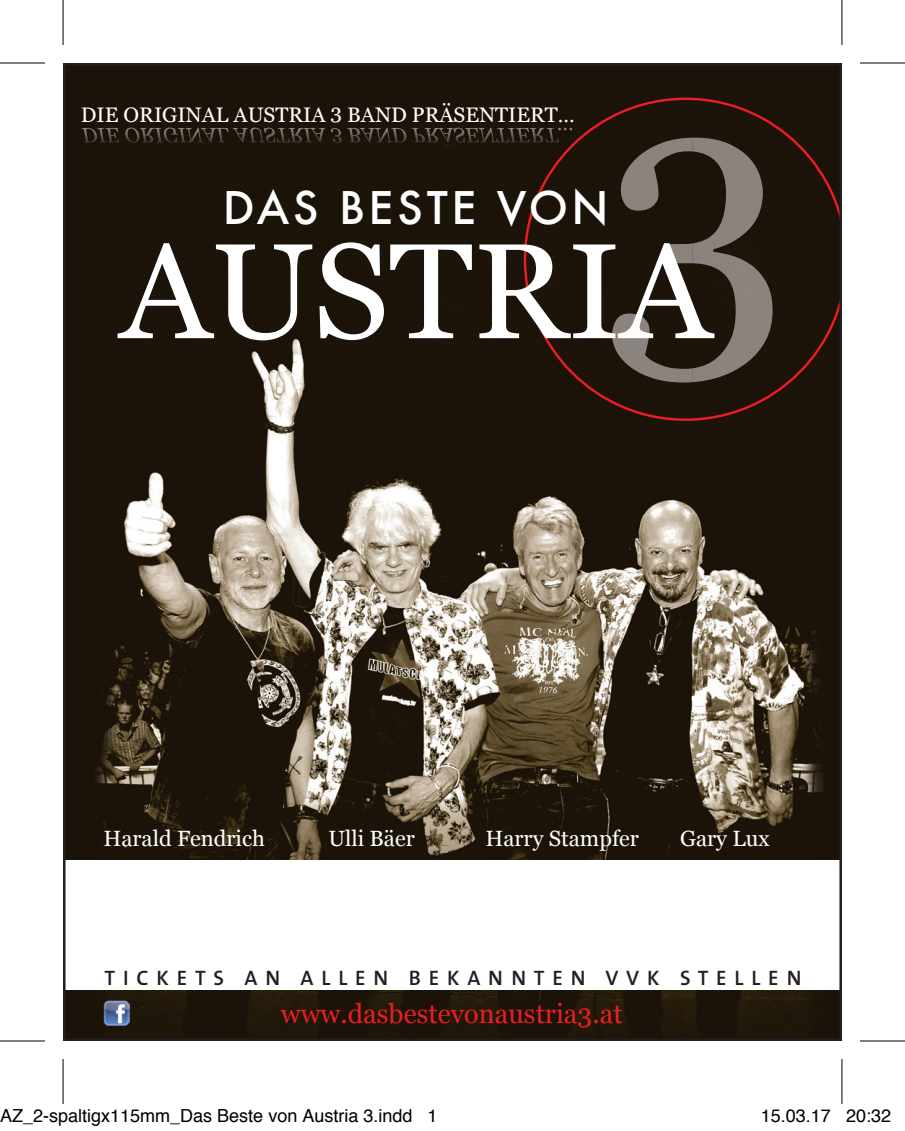
<style>
.page{position:relative;width:905px;height:1131px;background:#fff}
.page>*{position:absolute;margin:0;border:0;box-sizing:border-box;transform-origin:0 0}
.t1{font:135.3px "Georgia";color:#fff}
.t2{font:500 43.8px "Futura";letter-spacing:.08em;color:#fff}
.t3{font:27px "Georgia";color:#ee1d23}
.t4{font:21.9px "Georgia";color:#fff}
.t5{font:21px "Georgia";color:#fff}
.t6{font:600 21px "The Sans B6";letter-spacing:.375em;color:#231f20}
.t7{font:18px "Helvetica";color:#000}
</style>
<div class="page">
<img style="left:66px;top:66px;width:772px;height:972px">
<svg style="left:523px;top:98px;width:315px;height:323px;background:#2e2319"></svg>
<img style="left:103px;top:1001px;width:26px;height:25px">
<div style="left:63px;top:860px;width:778px;height:130px;background:#fff"></div>
<img style="left:125px;top:128px;width:140px;height:15px">
<svg style="left:0;top:1041px;width:45px;height:1px"></svg>
<svg style="left:860px;top:1041px;width:44px;height:1px"></svg>
<svg style="left:842px;top:0;width:1px;height:45px"></svg>
<svg style="left:842px;top:1059px;width:1px;height:45px"></svg>
<hr style="left:0;top:62px;width:45px;height:2px;background:#000">
<hr style="left:859px;top:62px;width:45px;height:2px;background:#000">
<hr style="left:0;top:1040px;width:45px;height:1px;background:#000">
<hr style="left:859px;top:1040px;width:45px;height:1px;background:#000">
<hr style="left:62px;top:0;width:2px;height:45px;background:#000">
<hr style="left:62px;top:1059px;width:2px;height:45px;background:#000">
<hr style="left:841px;top:0;width:1px;height:45px;background:#000">
<hr style="left:841px;top:1059px;width:1px;height:45px;background:#000">
<p class="t5" style="left:81px;top:100px;width:495px">DIE ORIGINAL AUSTRIA 3 BAND PRÄSENTIERT…</p>
<h2 class="t2" style="left:223px;top:178px;width:387px">DAS BESTE VON</h2>
<h1 class="t1" style="left:120px;top:193px;width:592px">AUSTRIA</h1>
<p class="t4" style="left:103px;top:823px;width:163px">Harald Fendrich</p>
<p class="t4" style="left:328px;top:823px;width:88px">Ulli Bäer</p>
<p class="t4" style="left:485px;top:823px;width:155px">Harry Stampfer</p>
<p class="t4" style="left:679px;top:823px;width:91px">Gary Lux</p>
<p class="t6" style="left:104px;top:966px;width:698px">TICKETS AN ALLEN BEKANNTEN VVK STELLEN</p>
<h3 class="t3" style="left:280px;top:994px;width:343px">www.dasbestevonaustria3.at</h3>
<p class="t7" style="left:0;top:1102px;width:439px">AZ_2-spaltigx115mm_Das Beste von Austria 3.indd 1</p>
<p class="t7" style="left:760px;top:1102px;width:132px">15.03.17 20:32</p>
</div>
